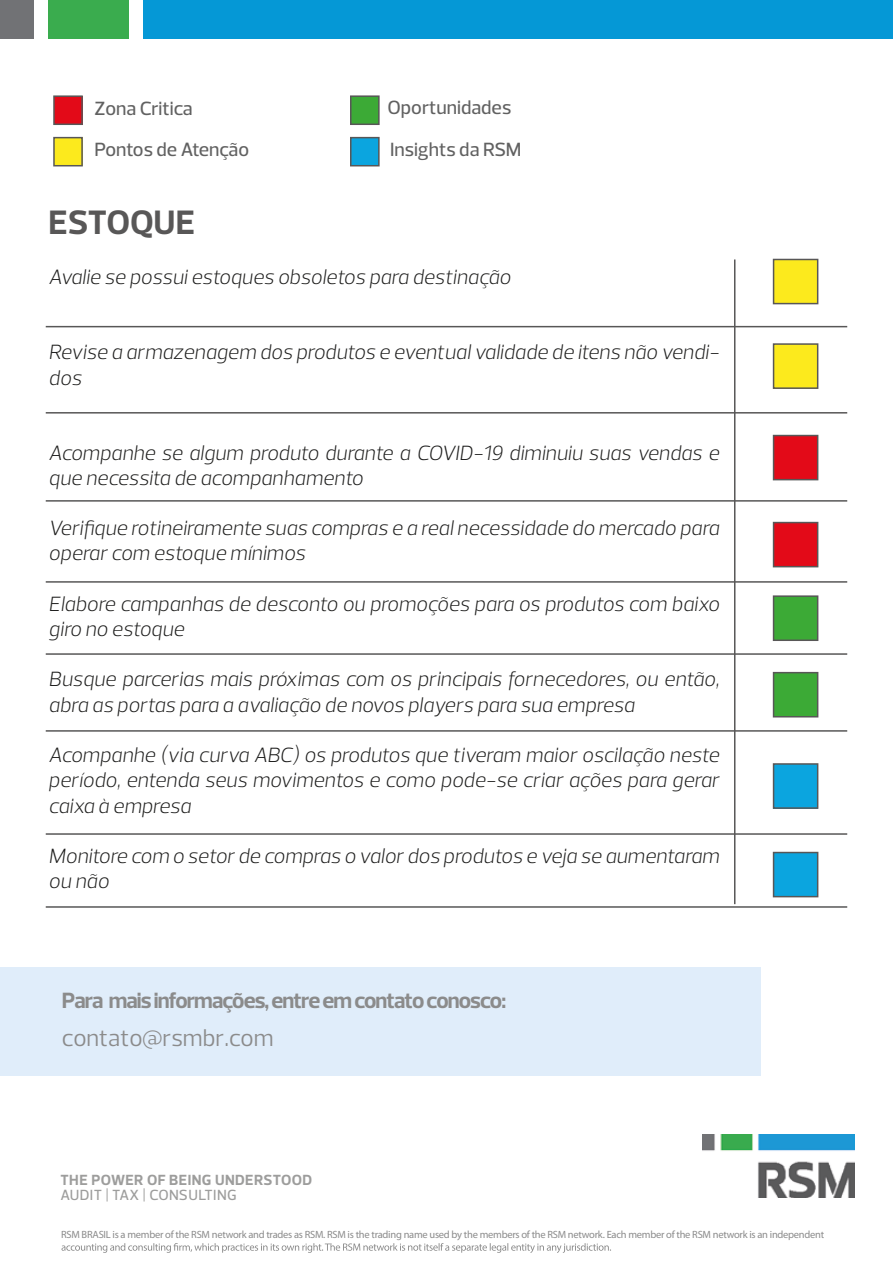
<style>
.page{position:relative;width:893px;height:1263px;background:#fff}
.page>*{position:absolute;margin:0;border:0;box-sizing:border-box;transform-origin:0 0}
.t1{font:700 34.5px "Prelo";letter-spacing:-.005em;color:#585757}
.t2{font:24px "Prelo";color:#8b8b8b}
.t3{font:700 22.5px "Prelo";letter-spacing:-.04em;color:#8b8b8b}
.t4{font:italic 300 21px/25.2px "Prelo";color:#1d1d1c}
.t5{font:500 19.5px/41.4px "Prelo";color:#616161}
.t6{font:700 15px "Prelo";letter-spacing:.03em;color:#9d9d9c}
.t7{font:500 15px "Prelo";letter-spacing:.02em;color:#9d9d9c}
.t8{font:10.5px "Myriad Pro";letter-spacing:-.025em;color:#8b8b8b}
</style>
<div class="page">
<img style="left:703px;top:1134px;width:152px;height:64px">
<svg style="left:61px;top:1243px;width:550px;height:10px"></svg>
<div style="left:0;top:0;width:33px;height:38px;background:#717275"></div>
<div style="left:48px;top:0;width:80px;height:38px;background:#3aac4e"></div>
<div style="left:144px;top:0;width:749px;height:38px;background:#0598d6"></div>
<hr style="left:46px;top:326px;width:801px;height:1px;background:#585757">
<hr style="left:46px;top:412px;width:801px;height:2px;background:#585757">
<hr style="left:46px;top:833px;width:801px;height:2px;background:#585757">
<hr style="left:46px;top:730px;width:801px;height:2px;background:#585757">
<hr style="left:46px;top:653px;width:801px;height:2px;background:#585757">
<hr style="left:46px;top:906px;width:801px;height:2px;background:#585757">
<hr style="left:734px;top:259px;width:1px;height:645px;background:#585757">
<div style="left:54px;top:96px;width:28px;height:28px;background:#e30a18"></div>
<div style="left:53px;top:95px;width:30px;height:30px;border:2px solid #585757"></div>
<div style="left:54px;top:138px;width:28px;height:28px;background:#fcea1d"></div>
<div style="left:53px;top:137px;width:30px;height:29px;border:2px solid #585757"></div>
<div style="left:351px;top:96px;width:28px;height:28px;background:#3caa36"></div>
<div style="left:350px;top:95px;width:30px;height:30px;border:2px solid #585757"></div>
<div style="left:351px;top:138px;width:28px;height:28px;background:#0ba5df"></div>
<div style="left:350px;top:137px;width:30px;height:29px;border:2px solid #585757"></div>
<div style="left:773px;top:259px;width:45px;height:45px;background:#fcea1d"></div>
<div style="left:773px;top:259px;width:45px;height:45px;border:2px solid #585757"></div>
<div style="left:773px;top:344px;width:45px;height:44px;background:#fcea1d"></div>
<div style="left:773px;top:343px;width:45px;height:46px;border:2px solid #585757"></div>
<div style="left:773px;top:435px;width:45px;height:45px;background:#e30a18"></div>
<div style="left:773px;top:435px;width:45px;height:45px;border:2px solid #585757"></div>
<div style="left:773px;top:596px;width:45px;height:44px;background:#3caa36"></div>
<div style="left:773px;top:595px;width:45px;height:46px;border:2px solid #585757"></div>
<div style="left:773px;top:673px;width:45px;height:44px;background:#3caa36"></div>
<div style="left:773px;top:672px;width:45px;height:45px;border:2px solid #585757"></div>
<div style="left:773px;top:764px;width:45px;height:44px;background:#0ba5df"></div>
<div style="left:773px;top:763px;width:45px;height:46px;border:2px solid #585757"></div>
<div style="left:773px;top:852px;width:45px;height:45px;background:#0ba5df"></div>
<div style="left:773px;top:852px;width:45px;height:45px;border:2px solid #585757"></div>
<hr style="left:46px;top:500px;width:801px;height:2px;background:#585757">
<hr style="left:46px;top:581px;width:801px;height:2px;background:#585757">
<div style="left:773px;top:522px;width:45px;height:45px;background:#e30a18"></div>
<div style="left:773px;top:522px;width:45px;height:45px;border:2px solid #585757"></div>
<div style="left:0;top:967px;width:761px;height:108px;background:#e0edfa"></div>
<p class="t5" style="left:95px;top:88px;width:156px">Zona Critica<br>Pontos de Atenção</p>
<p class="t5" style="left:387px;top:87px;width:135px">Oportunidades<br>Insights da RSM</p>
<h1 class="t1" style="left:49px;top:201px;width:148px">ESTOQUE</h1>
<p class="t4" style="left:49px;top:264px;width:464px">Avalie se possui estoques obsoletos para destinação</p>
<p class="t4" style="left:49px;top:340px;width:672px">Revise a armazenagem dos produtos e eventual validade de itens não vendi&shy;dos</p>
<p class="t4" style="left:49px;top:440px;width:672px">Acompanhe se algum produto durante a COVID-19 diminuiu suas vendas e que necessita de acompanhamento</p>
<p class="t4" style="left:49px;top:516px;width:672px">Verifique rotineiramente suas compras e a real necessidade do mercado para operar com estoque mínimos</p>
<p class="t4" style="left:49px;top:591px;width:672px">Elabore campanhas de desconto ou promoções para os produtos com baixo giro no estoque</p>
<p class="t4" style="left:49px;top:667px;width:672px">Busque parcerias mais próximas com os principais fornecedores, ou então, abra as portas para a avaliação de novos players para sua empresa</p>
<p class="t4" style="left:49px;top:742px;width:672px;text-align:justify">Acompanhe (via curva ABC) os produtos que tiveram maior oscilação neste período, entenda seus movimentos e como pode-se criar ações para gerar caixa à empresa</p>
<p class="t4" style="left:49px;top:843px;width:672px">Monitore com o setor de compras o valor dos produtos e veja se aumentaram ou não</p>
<p class="t3" style="left:62px;top:987px;width:446px">Para mais informações, entre em contato conosco:</p>
<p class="t2" style="left:62px;top:1023px;width:213px">contato@rsmbr.com</p>
<p class="t6" style="left:60px;top:1171px;width:253px">THE POWER OF BEING UNDERSTOOD</p>
<p class="t7" style="left:60px;top:1186px;width:178px">AUDIT | TAX | CONSULTING</p>
<p class="t8" style="left:61px;top:1228px;width:765px">RSM BRASIL is a member of the RSM network and trades as RSM. RSM is the trading name used by the members of the RSM network. Each member of the RSM network is an independent</p>
</div>
